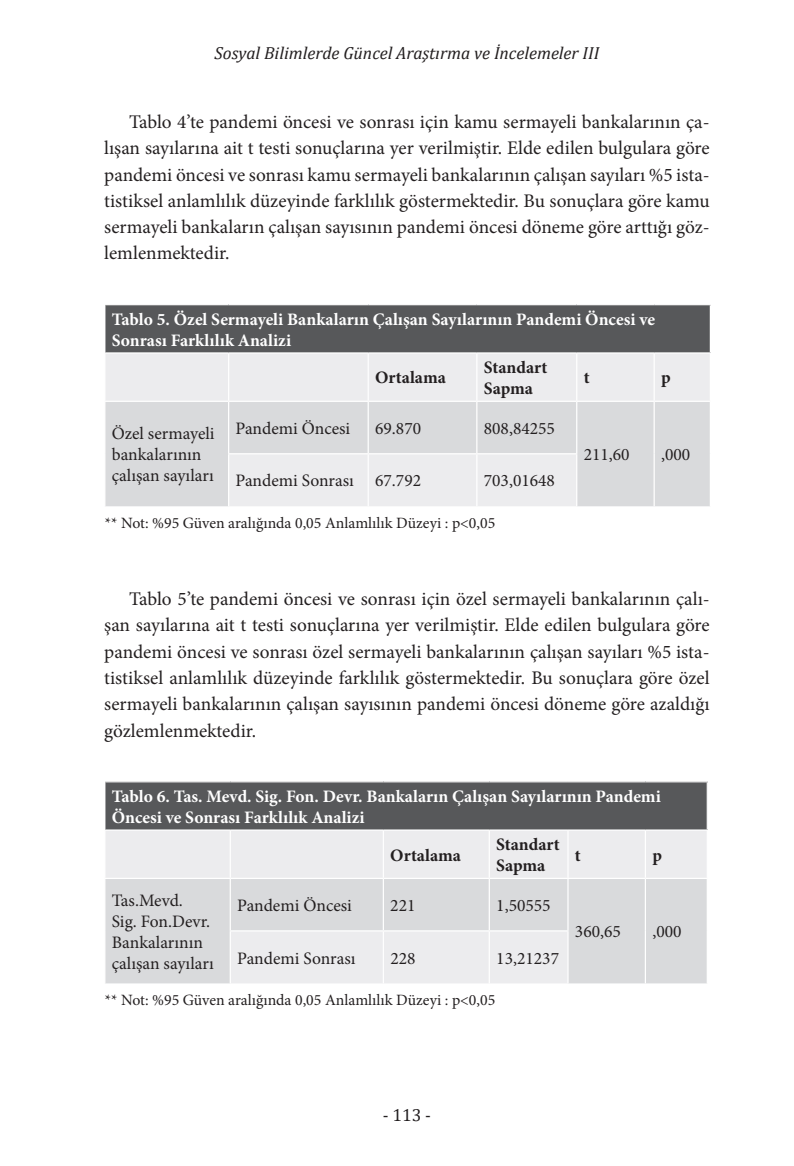
<style>
.page{position:relative;width:794px;height:1166px;background:#fff}
.page>*{position:absolute;margin:0;border:0;box-sizing:border-box;transform-origin:0 0}
.t1{font:19.25px/26.2px "Minion Pro";color:#231f20;text-align:justify}
.t2{font:17.5px/21px "Minion Pro";color:#231f20}
.t3{font:700 17.5px/21px "Minion Pro";color:#fff}
.t4{font:italic 17.5px "Cambria";color:#231f20}
.t5{font:700 17.5px/21px "Minion Pro";color:#231f20}
.t6{font:17.5px "Cambria";color:#231f20}
.t7{font:15.75px "Minion Pro";color:#231f20}
</style>
<div class="page">
<div style="left:105px;top:305px;width:605px;height:48px;background:#57585a"></div>
<div style="left:105px;top:354px;width:605px;height:47px;background:#ececee"></div>
<svg style="left:105px;top:402px;width:605px;height:104px;background:#dedfe1"></svg>
<hr style="left:228px;top:354px;width:1px;height:47px;background:#fff">
<hr style="left:367px;top:354px;width:2px;height:47px;background:#fff">
<hr style="left:476px;top:354px;width:1px;height:47px;background:#fff">
<hr style="left:576px;top:354px;width:1px;height:47px;background:#fff">
<hr style="left:653px;top:354px;width:2px;height:47px;background:#fff">
<hr style="left:228px;top:402px;width:1px;height:51px;background:#fff">
<hr style="left:367px;top:402px;width:2px;height:51px;background:#fff">
<hr style="left:476px;top:402px;width:1px;height:51px;background:#fff">
<hr style="left:576px;top:402px;width:1px;height:51px;background:#fff">
<hr style="left:653px;top:402px;width:2px;height:52px;background:#fff">
<hr style="left:228px;top:453px;width:140px;height:1px;background:#fff">
<hr style="left:228px;top:454px;width:1px;height:52px;background:#fff">
<hr style="left:368px;top:453px;width:109px;height:1px;background:#fff">
<hr style="left:367px;top:454px;width:2px;height:52px;background:#fff">
<hr style="left:477px;top:453px;width:100px;height:1px;background:#fff">
<hr style="left:476px;top:454px;width:1px;height:52px;background:#fff">
<hr style="left:576px;top:454px;width:1px;height:52px;background:#fff">
<hr style="left:653px;top:454px;width:2px;height:52px;background:#fff">
<hr style="left:104px;top:352px;width:125px;height:2px;background:#fff">
<hr style="left:229px;top:352px;width:139px;height:2px;background:#fff">
<hr style="left:368px;top:352px;width:109px;height:2px;background:#fff">
<hr style="left:477px;top:352px;width:100px;height:2px;background:#fff">
<hr style="left:577px;top:352px;width:77px;height:2px;background:#fff">
<hr style="left:654px;top:352px;width:57px;height:2px;background:#fff">
<div style="left:105px;top:782px;width:602px;height:48px;background:#57585a"></div>
<div style="left:105px;top:831px;width:601px;height:47px;background:#ececee"></div>
<svg style="left:105px;top:879px;width:601px;height:104px;background:#dedfe1"></svg>
<hr style="left:230px;top:831px;width:1px;height:47px;background:#fff">
<hr style="left:383px;top:831px;width:1px;height:47px;background:#fff">
<hr style="left:488px;top:831px;width:2px;height:47px;background:#fff">
<hr style="left:567px;top:831px;width:1px;height:47px;background:#fff">
<hr style="left:645px;top:831px;width:1px;height:47px;background:#fff">
<hr style="left:230px;top:879px;width:1px;height:51px;background:#fff">
<hr style="left:383px;top:879px;width:1px;height:51px;background:#fff">
<hr style="left:488px;top:879px;width:2px;height:51px;background:#fff">
<hr style="left:567px;top:879px;width:1px;height:51px;background:#fff">
<hr style="left:645px;top:879px;width:1px;height:52px;background:#fff">
<hr style="left:230px;top:930px;width:153px;height:1px;background:#fff">
<hr style="left:230px;top:931px;width:1px;height:52px;background:#fff">
<hr style="left:383px;top:930px;width:106px;height:1px;background:#fff">
<hr style="left:383px;top:931px;width:1px;height:52px;background:#fff">
<hr style="left:489px;top:930px;width:79px;height:1px;background:#fff">
<hr style="left:488px;top:931px;width:2px;height:52px;background:#fff">
<hr style="left:567px;top:931px;width:1px;height:52px;background:#fff">
<hr style="left:645px;top:931px;width:1px;height:52px;background:#fff">
<hr style="left:706px;top:782px;width:2px;height:47px;background:#fff">
<hr style="left:104px;top:829px;width:126px;height:2px;background:#fff">
<hr style="left:230px;top:829px;width:153px;height:2px;background:#fff">
<hr style="left:383px;top:829px;width:106px;height:2px;background:#fff">
<hr style="left:489px;top:829px;width:79px;height:2px;background:#fff">
<hr style="left:568px;top:829px;width:77px;height:2px;background:#fff">
<hr style="left:645px;top:829px;width:63px;height:2px;background:#fff">
<p class="t4" style="left:214px;top:41px;width:386px">Sosyal Bilimlerde Güncel Araştırma ve İncelemeler III</p>
<p class="t1" style="left:104px;top:109px;width:607px;text-indent:25px">Tablo 4’te pandemi öncesi ve sonrası için kamu sermayeli bankalarının ça&shy;lışan sayılarına ait t testi sonuçlarına yer verilmiştir. Elde edilen bulgulara göre pandemi öncesi ve sonrası kamu sermayeli bankalarının çalışan sayıları %5 ista&shy;tistiksel anlamlılık düzeyinde farklılık göstermektedir. Bu sonuçlara göre kamu sermayeli bankaların çalışan sayısının pandemi öncesi döneme göre arttığı göz&shy;lemlenmektedir.</p>
<p class="t3" style="left:112px;top:308px;width:545px">Tablo 5. Özel Sermayeli Bankaların Çalışan Sayılarının Pandemi Öncesi ve<br>Sonrası Farklılık Analizi</p>
<p class="t5" style="left:375px;top:367px;width:72px">Ortalama</p>
<p class="t5" style="left:484px;top:357px;width:65px">Standart<br>Sapma</p>
<p class="t5" style="left:584px;top:367px;width:7px">t</p>
<p class="t5" style="left:661px;top:367px;width:11px">p</p>
<p class="t2" style="left:112px;top:423px;width:104px">Özel sermayeli bankalarının çalışan sayıları</p>
<p class="t2" style="left:236px;top:418px;width:116px">Pandemi Öncesi</p>
<p class="t2" style="left:375px;top:418px;width:47px">69.870</p>
<p class="t2" style="left:484px;top:418px;width:73px">808,84255</p>
<p class="t2" style="left:236px;top:470px;width:187px">Pandemi Sonrası 67.792</p>
<p class="t2" style="left:484px;top:470px;width:73px">703,01648</p>
<p class="t7" style="left:105px;top:512px;width:392px">** Not: %95 Güven aralığında 0,05 Anlamlılık Düzeyi : p&lt;0,05</p>
<p class="t2" style="left:584px;top:444px;width:47px">211,60</p>
<p class="t2" style="left:661px;top:444px;width:31px">,000</p>
<p class="t1" style="left:104px;top:586px;width:607px;text-indent:25px">Tablo 5’te pandemi öncesi ve sonrası için özel sermayeli bankalarının çalı&shy;şan sayılarına ait t testi sonuçlarına yer verilmiştir. Elde edilen bulgulara göre pandemi öncesi ve sonrası özel sermayeli bankalarının çalışan sayıları %5 ista&shy;tistiksel anlamlılık düzeyinde farklılık göstermektedir. Bu sonuçlara göre özel sermayeli bankalarının çalışan sayısının pandemi öncesi döneme göre azaldığı gözlemlenmektedir.</p>
<p class="t3" style="left:112px;top:785px;width:550px">Tablo 6. Tas. Mevd. Sig. Fon. Devr. Bankaların Çalışan Sayılarının Pandemi<br>Öncesi ve Sonrası Farklılık Analizi</p>
<p class="t5" style="left:390px;top:844px;width:72px">Ortalama</p>
<p class="t5" style="left:496px;top:834px;width:65px">Standart<br>Sapma</p>
<p class="t5" style="left:575px;top:844px;width:7px">t</p>
<p class="t5" style="left:652px;top:844px;width:11px">p</p>
<p class="t2" style="left:112px;top:890px;width:103px">Tas.Mevd.<br>Sig. Fon.Devr.<br>Bankalarının çalışan sayıları</p>
<p class="t2" style="left:237px;top:895px;width:116px">Pandemi Öncesi</p>
<p class="t2" style="left:390px;top:895px;width:27px">221</p>
<p class="t2" style="left:496px;top:895px;width:56px">1,50555</p>
<p class="t2" style="left:237px;top:947px;width:120px">Pandemi Sonrası</p>
<p class="t2" style="left:390px;top:947px;width:27px">228</p>
<p class="t2" style="left:496px;top:947px;width:64px">13,21237</p>
<p class="t7" style="left:105px;top:989px;width:392px">** Not: %95 Güven aralığında 0,05 Anlamlılık Düzeyi : p&lt;0,05</p>
<p class="t2" style="left:575px;top:921px;width:47px">360,65</p>
<p class="t2" style="left:652px;top:921px;width:31px">,000</p>
<p class="t6" style="left:383px;top:1104px;width:50px">- 113 -</p>
</div>
